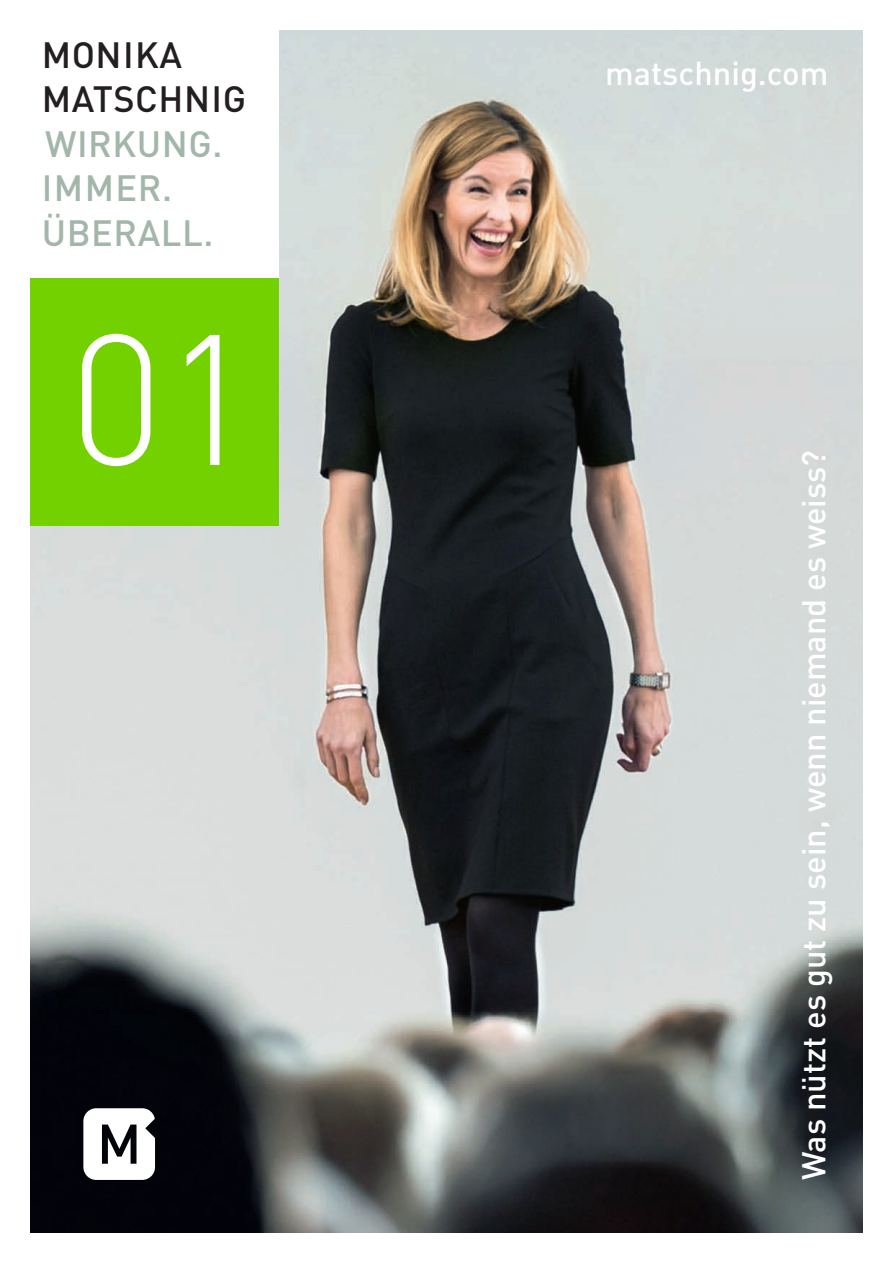
<style>
.page{position:relative;width:893px;height:1263px;background:#fff}
.page>*{position:absolute;margin:0;border:0;box-sizing:border-box;transform-origin:0 0}
.t1{font:300 182.7px "DIN";color:#fff}
.t2{font:500 36.15px/44.4px "DIN";letter-spacing:.015em;color:#a2b6aa}
.t3{font:500 36.15px/44.4px "DIN";letter-spacing:.015em;color:#231f20}
.t4{font:500 32.7px "DIN";color:#fff}
</style>
<div class="page">
<img style="left:31px;top:31px;width:831px;height:1201px">
<svg style="left:83px;top:1108px;width:72px;height:72px"></svg>
<div style="left:0;top:0;width:279px;height:279px;background:#fff"></div>
<div style="left:29px;top:279px;width:250px;height:247px;background:#73d100"></div>
<p class="t3" style="left:42px;top:33px;width:206px">MONIKA<br>MATSCHNIG</p>
<p class="t2" style="left:42px;top:122px;width:182px">WIRKUNG.<br>IMMER.<br>ÜBERALL.</p>
<h1 class="t1" style="left:69px;top:295px;width:188px">01</h1>
<p class="t4" style="left:605px;top:54px;width:225px">matschnig.com</p>
<p class="t4" style="left:795px;top:1180px;width:731px;rotate:-90deg">Was nützt es gut zu sein, wenn niemand es weiss?</p>
</div>
